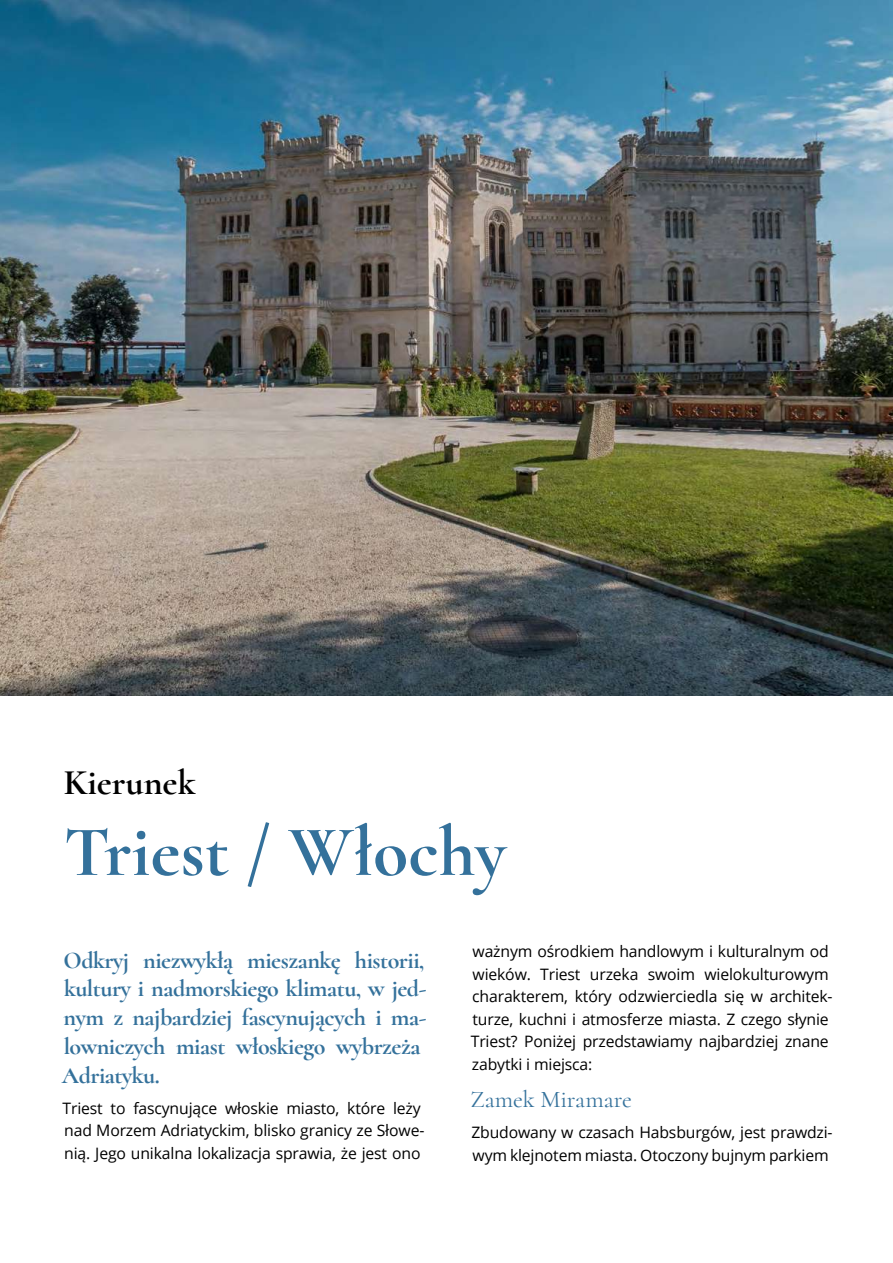
<style>
.page{position:relative;width:893px;height:1263px;background:#fff}
.page>*{position:absolute;margin:0;border:0;box-sizing:border-box;transform-origin:0 0}
.t1{font:700 72px "Cormorant";color:#34719b}
.t2{font:700 36px "Cormorant";color:#000}
.t3{font:700 24px/28.8px "Cormorant";letter-spacing:-.02em;color:#34719b}
.t4{font:24px "Cormorant";color:#34719b}
.t5{font:15.75px/22.5px "Open Sans";letter-spacing:-.01em;color:#000}
</style>
<div class="page">
<img style="left:0;top:0;width:893px;height:695px">
<h2 class="t2" style="left:64px;top:761px;width:133px">Kierunek</h2>
<h1 class="t1" style="left:64px;top:807px;width:444px">Triest / Włochy</h1>
<h3 class="t3" style="left:62px;top:945px;width:366px">Odkryj niezwykłą mieszankę historii, kultury i nadmorskiego klimatu, w jed&shy;nym z najbardziej fascynujących i ma&shy;lowniczych miast włoskiego wybrzeża Adriatyku.</h3>
<p class="t5" style="left:63px;top:1096px;width:363px">Triest to fascynujące włoskie miasto, które leży nad Morzem Adriatyckim, blisko granicy ze Słowe&shy;nią. Jego unikalna lokalizacja sprawia, że jest ono</p>
<p class="t5" style="left:471px;top:940px;width:363px">ważnym ośrodkiem handlowym i kulturalnym od wieków. Triest urzeka swoim wielokulturowym charakterem, który odzwierciedla się w architek&shy;turze, kuchni i atmosferze miasta. Z czego słynie Triest? Poniżej przedstawiamy najbardziej znane zabytki i miejsca:</p>
<h3 class="t4" style="left:470px;top:1085px;width:163px">Zamek Miramare</h3>
<p class="t5" style="left:471px;top:1121px;width:363px">Zbudowany w czasach Habsburgów, jest prawdzi&shy;wym klejnotem miasta. Otoczony bujnym parkiem</p>
</div>
